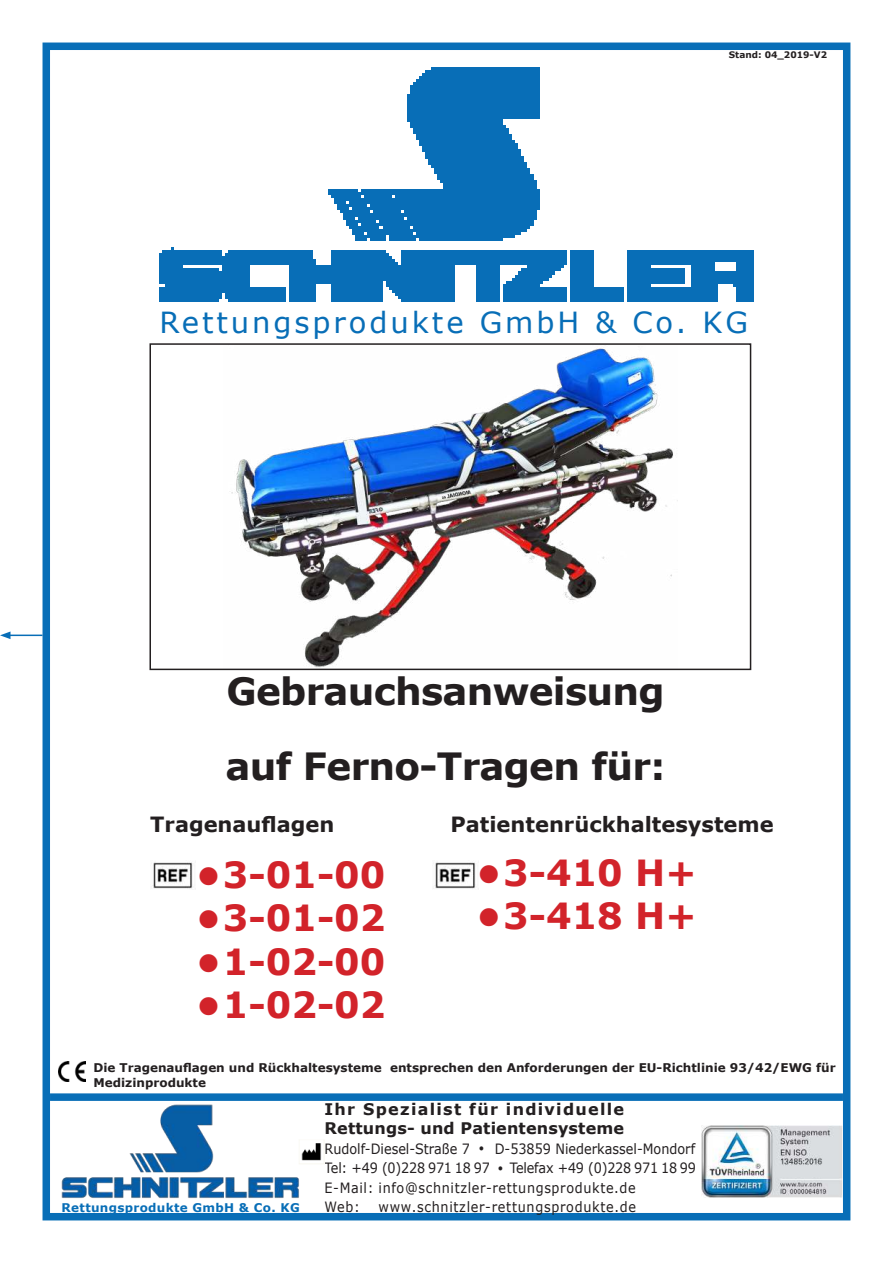
<style>
.page{position:relative;width:893px;height:1263px;background:#fff}
.page>*{position:absolute;margin:0;border:0;box-sizing:border-box;transform-origin:0 0}
.t1{font:700 37.5px/75px "Verdana";letter-spacing:-.02em;color:#231f20}
.t2{font:700 36px "Verdana";color:#d2232a}
.t3{font:29.1px "Verdana";letter-spacing:.1em;color:#086eb7}
.t4{font:700 21px "Verdana";color:#231f20}
.t5{font:700 16.05px/19.2px "Verdana";letter-spacing:.045em;color:#231f20}
.t6{font:14.25px/19.5px "Verdana";color:#231f20;scale:.9 1}
.t7{font:14.25px "Verdana";letter-spacing:.055em;color:#231f20;scale:.9 1}
.t8{font:700 12px/14.4px "Verdana";color:#231f20}
.t9{font:700 12px "Verdana";letter-spacing:.025em;color:#086eb7}
.t10{font:700 9px "Verdana";color:#231f20}
</style>
<div class="page">
<div style="left:43px;top:43px;width:807px;height:1177px;border:8px solid #086eb7"></div>
<hr style="left:8px;top:634px;width:35px;height:2px;background:#086eb7">
<svg style="left:0;top:631px;width:11px;height:8px"></svg>
<div style="left:50px;top:1093px;width:793px;height:8px;background:#086eb7"></div>
<img style="left:61px;top:1104px;width:238px;height:94px">
<img style="left:701px;top:1126px;width:142px;height:71px">
<img style="left:298px;top:1138px;width:26px;height:27px">
<img style="left:160px;top:68px;width:593px;height:234px">
<img style="left:58px;top:1062px;width:27px;height:19px">
<img style="left:152px;top:862px;width:41px;height:27px">
<img style="left:433px;top:862px;width:43px;height:27px">
<img style="left:231px;top:348px;width:447px;height:319px">
<div style="left:149px;top:343px;width:602px;height:327px;border:2px solid #231f20"></div>
<p class="t10" style="left:729px;top:52px;width:100px">Stand: 04_2019-V2</p>
<h3 class="t3" style="left:159px;top:311px;width:590px">Rettungsprodukte GmbH &amp; Co. KG</h3>
<h1 class="t1" style="left:226px;top:653px;width:441px">Gebrauchsanweisung auf Ferno-Tragen für:</h1>
<h3 class="t4" style="left:150px;top:809px;width:186px">Tragenauflagen</h3>
<h2 class="t2" style="left:196px;top:861px;width:191px">• 3-01-00</h2>
<h2 class="t2" style="left:196px;top:904px;width:191px">• 3-01-02</h2>
<h2 class="t2" style="left:196px;top:947px;width:191px">• 1-02-00</h2>
<h2 class="t2" style="left:196px;top:990px;width:191px">• 1-02-02</h2>
<h3 class="t4" style="left:450px;top:809px;width:325px">Patientenrückhaltesysteme</h3>
<h2 class="t2" style="left:476px;top:858px;width:222px">• 3-410 H+</h2>
<h2 class="t2" style="left:476px;top:901px;width:222px">• 3-418 H+</h2>
<p class="t8" style="left:93px;top:1060px;width:744px">Die Tragenauflagen und Rückhaltesysteme entsprechen den Anforderungen der EU-Richtlinie 93/42/EWG für<br>Medizinprodukte</p>
<p class="t9" style="left:62px;top:1202px;width:240px">Rettungsprodukte GmbH &amp; Co. KG</p>
<p class="t5" style="left:325px;top:1101px;width:301px">Ihr Spezialist für individuelle<br>Rettungs- und Patientensysteme</p>
<p class="t6" style="left:325px;top:1140px;width:414px">Rudolf-Diesel-Straße 7 ● D-53859 Niederkassel-Mondorf Tel: +49 (0)228 971 18 97 ● Telefax +49 (0)228 971 18 99<br>E-Mail: info@schnitzler-rettungsprodukte.de<br>Web:</p>
<p class="t7" style="left:379px;top:1201px;width:288px">www.schnitzler-rettungsprodukte.de</p>
</div>
